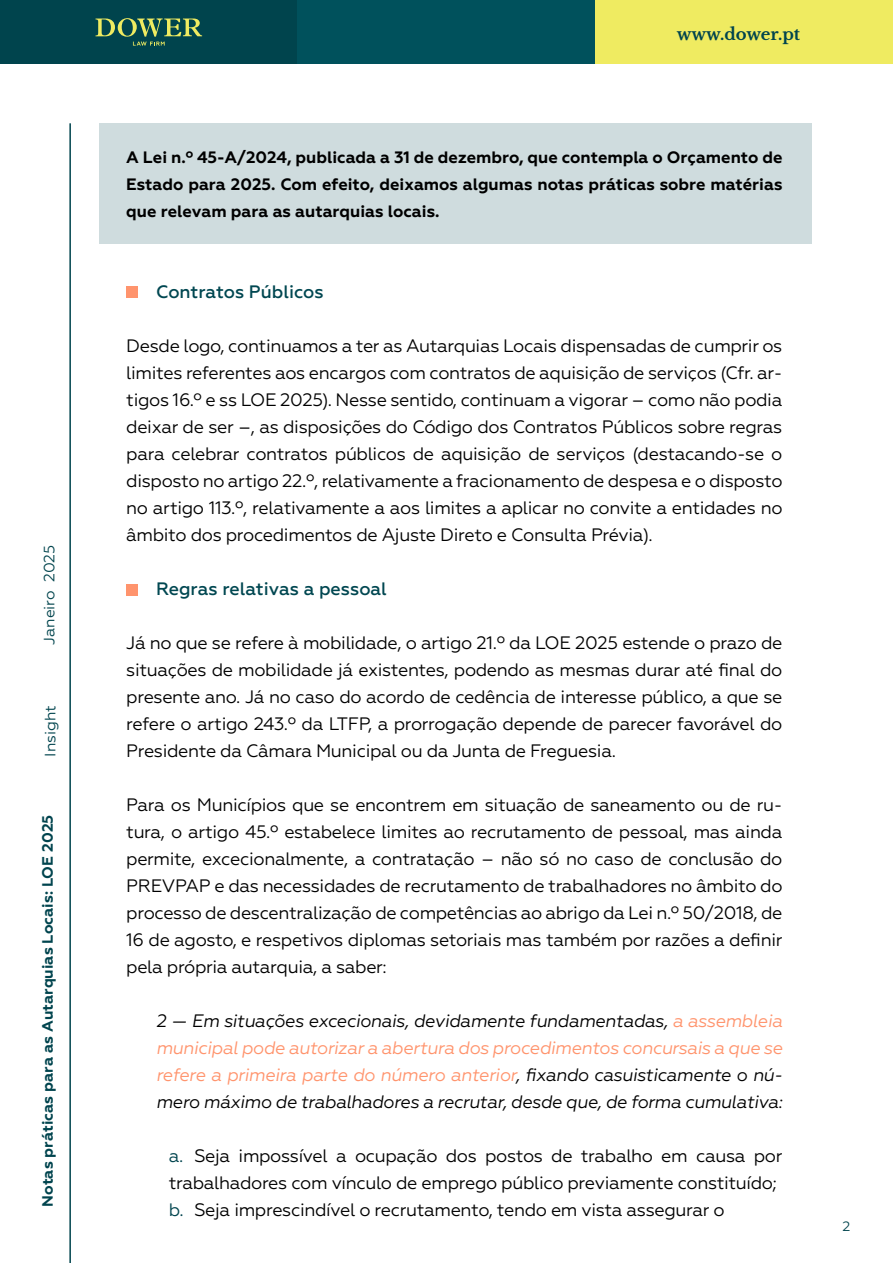
<style>
.page{position:relative;width:893px;height:1263px;background:#fff}
.page>*{position:absolute;margin:0;border:0;box-sizing:border-box;transform-origin:0 0}
.t1{font:18px/27px "Geometria";letter-spacing:-.02em;color:#000;text-align:justify}
.t2{font:italic 18px/27px "Geometria";letter-spacing:-.02em;color:#000;text-align:justify}
.t3{font:500 18px "Geometria";color:#004751}
.t4{font:700 16.5px/27px "Geometria";color:#000;text-align:justify}
.t5{font:700 16.5px "Libre Baskerville";color:#00444d}
.t6{font:700 15px "Geometria";color:#00444e}
.t7{font:15px "Geometria";color:#00444d}
.t8{font:15px "Geometria";color:#00444e}
.t9{font:13.5px "Geometria";color:#00444d}
.s1{color:#ff946d}
.s2{color:#00444e}
</style>
<div class="page">
<div style="left:0;top:0;width:298px;height:64px;background:#00444d"></div>
<div style="left:298px;top:0;width:297px;height:64px;background:#00515c"></div>
<div style="left:595px;top:0;width:298px;height:64px;background:#efeb61"></div>
<svg style="left:96px;top:18px;width:106px;height:28px"></svg>
<hr style="left:69px;top:123px;width:2px;height:1140px;background:#00444e">
<div style="left:99px;top:123px;width:712px;height:121px;background:#cfdcde"></div>
<div style="left:126px;top:286px;width:11px;height:11px;background:#ff946d"></div>
<div style="left:126px;top:584px;width:11px;height:11px;background:#ff946d"></div>
<p class="t7" style="left:41px;top:645px;width:102px;rotate:-90deg">Janeiro 2025</p>
<p class="t8" style="left:42px;top:757px;width:53px;rotate:-90deg">Insight</p>
<p class="t6" style="left:39px;top:1206px;width:394px;rotate:-90deg">Notas práticas para as Autarquias Locais: LOE 2025</p>
<p class="t5" style="left:677px;top:24px;width:125px">www.dower.pt</p>
<p class="t4" style="left:126px;top:144px;width:658px">A Lei n.º 45-A/2024, publicada a 31 de dezembro, que contempla o Orçamento de Estado para 2025. Com efeito, deixamos algumas notas práticas sobre matérias que relevam para as autarquias locais.</p>
<p class="t3" style="left:156px;top:281px;width:169px">Contratos Públicos</p>
<p class="t1" style="left:126px;top:332px;width:658px">Desde logo, continuamos a ter as Autarquias Locais dispensadas de cumprir os limites referentes aos encargos com contratos de aquisição de serviços (Cfr. ar&shy;tigos 16.º e ss LOE 2025). Nesse sentido, continuam a vigorar – como não podia deixar de ser –, as disposições do Código dos Contratos Públicos sobre regras para celebrar contratos públicos de aquisição de serviços (destacando-se o disposto no artigo 22.º, relativamente a fracionamento de despesa e o disposto no artigo 113.º, relativamente a aos limites a aplicar no convite a entidades no âmbito dos procedimentos de Ajuste Direto e Consulta Prévia).</p>
<p class="t3" style="left:156px;top:578px;width:232px">Regras relativas a pessoal</p>
<p class="t1" style="left:126px;top:629px;width:658px">Já no que se refere à mobilidade, o artigo 21.º da LOE 2025 estende o prazo de situações de mobilidade já existentes, podendo as mesmas durar até final do presente ano. Já no caso do acordo de cedência de interesse público, a que se refere o artigo 243.º da LTFP, a prorrogação depende de parecer favorável do Presidente da Câmara Municipal ou da Junta de Freguesia.</p>
<p class="t1" style="left:126px;top:791px;width:658px">Para os Municípios que se encontrem em situação de saneamento ou de ru&shy;tura, o artigo 45.º estabelece limites ao recrutamento de pessoal, mas ainda permite, excecionalmente, a contratação – não só no caso de conclusão do PREVPAP e das necessidades de recrutamento de trabalhadores no âmbito do processo de descentralização de competências ao abrigo da Lei n.º 50/2018, de 16 de agosto, e respetivos diplomas setoriais mas também por razões a definir pela própria autarquia, a saber:</p>
<p class="t2" style="left:156px;top:1007px;width:628px">2 — Em situações excecionais, devidamente fundamentadas, <span class="s1">a assembleia municipal pode autorizar a abertura dos procedimentos concursais a que se refere a primeira parte do número anterior</span>, fixando casuisticamente o nú&shy;mero máximo de trabalhadores a recrutar, desde que, de forma cumulativa:</p>
<p class="t1" style="left:169px;top:1142px;width:615px;text-align:left"><span class="s2">a.</span> Seja impossível a ocupação dos postos de trabalho em causa por trabalhadores com vínculo de emprego público previamente constituído; <span class="s2">b.</span> Seja imprescindível o recrutamento, tendo em vista assegurar o</p>
<p class="t9" style="left:842px;top:1218px;width:9px">2</p>
</div>
